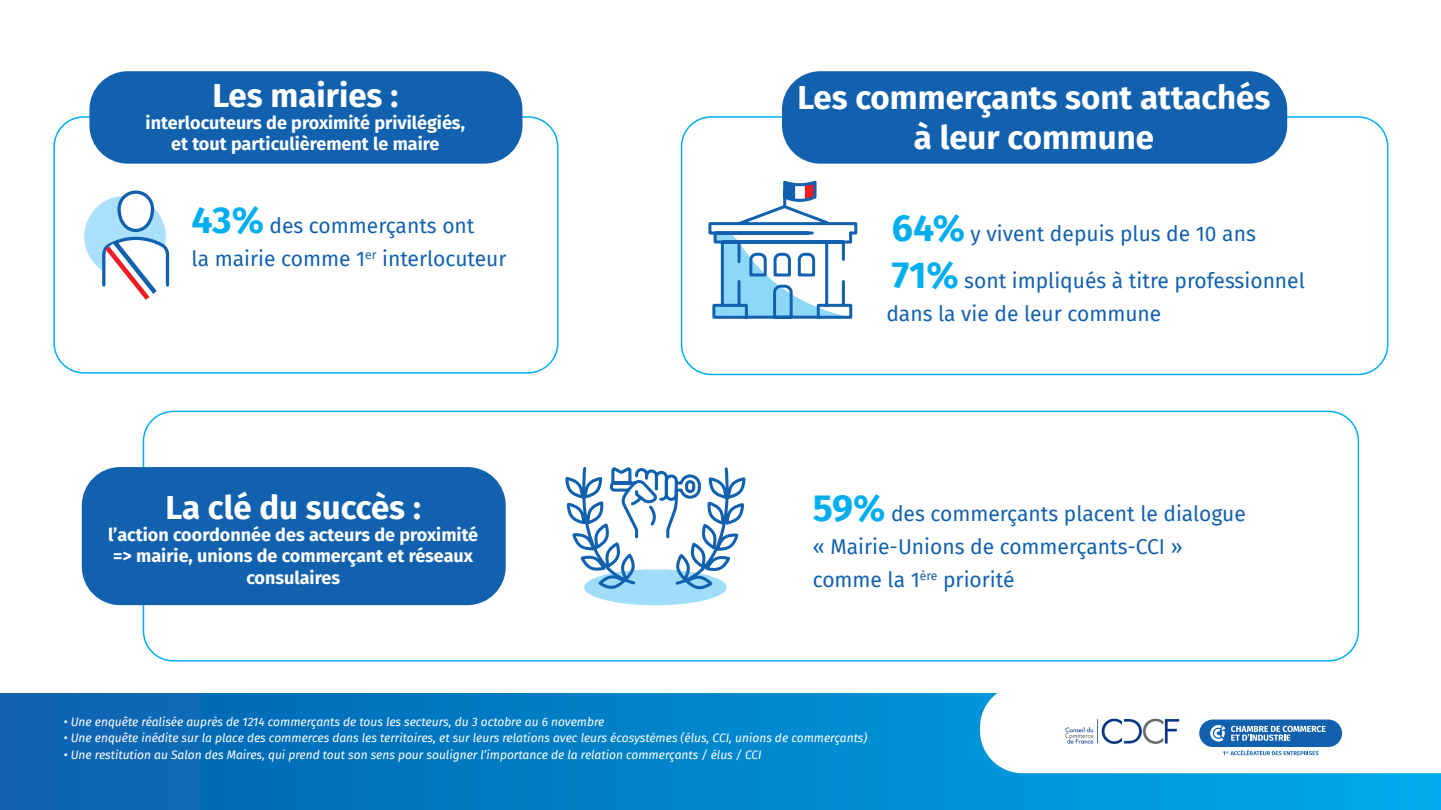
<style>
.page{position:relative;width:1441px;height:810px;background:#fff}
.page>*{position:absolute;margin:0;border:0;box-sizing:border-box;transform-origin:0 0}
.titre_blanc{font:700 33px/39.6px "Fira Sans";color:#fff;text-align:center}
.texte{font:21px/33px "Fira Sans";color:#1161af}
.t1{font:700 18px/21.6px "Fira Sans";color:#fff;text-align:center}
.t2{font:italic 12px "Fira Sans";color:#fff}
.s1{font-weight:700;font-size:37.5px;color:#00aeef}
</style>
<div class="page">
<div style="left:0;top:693px;width:1440px;height:117px;background:linear-gradient(to right,#0760ad,#00acec)"></div>
<svg style="left:979px;top:693px;width:461px;height:80px"></svg>
<img style="left:1063px;top:707px;width:116px;height:49px">
<div style="left:143px;top:411px;width:1215px;height:251px;border:2px solid #00aeef;border-radius:30px"></div>
<div style="left:82px;top:467px;width:423px;height:138px;background:#1161af;border-radius:38px"></div>
<div style="left:584px;top:569px;width:142px;height:36px;background:#9fddf8;border-radius:50%"></div>
<svg style="left:565px;top:467px;width:181px;height:124px"></svg>
<div style="left:680px;top:116px;width:708px;height:259px;border:2px solid #00aeef;border-radius:30px"></div>
<div style="left:89px;top:71px;width:433px;height:93px;background:#1161af;border-radius:38px"></div>
<div style="left:782px;top:71px;width:504px;height:93px;background:#1161af;border-radius:38px"></div>
<svg style="left:78px;top:190px;width:93px;height:344px"></svg>
<svg style="left:708px;top:180px;width:150px;height:139px"></svg>
<p class="titre_blanc" style="left:212px;top:74px;width:187px">Les mairies :</p>
<p class="t1" style="left:146px;top:111px;width:321px">interlocuteurs de proximité privilégiés, et tout particulièrement le maire</p>
<p class="titre_blanc" style="left:797px;top:75px;width:474px">Les commerçants sont attachés à leur commune</p>
<p class="texte" style="left:192px;top:208px;width:316px"><span class="s1">43%</span> des commerçants ont<br>la mairie comme 1<sup>er</sup> interlocuteur</p>
<p class="texte" style="left:891px;top:216px;width:365px"><span class="s1">64%</span> y vivent depuis plus de 10 ans</p>
<p class="texte" style="left:886px;top:264px;width:420px"><span class="s1">71%</span> sont impliqués à titre professionnel dans la vie de leur commune</p>
<p class="titre_blanc" style="left:165px;top:486px;width:257px">La clé du succès :</p>
<p class="t1" style="left:108px;top:522px;width:371px">l’action coordonnée des acteurs de proximité =&gt; mairie, unions de commerçant et réseaux consulaires</p>
<p class="texte" style="left:812px;top:496px;width:434px"><span class="s1">59%</span> des commerçants placent le dialogue « Mairie-Unions de commerçants-CCI » comme la 1<sup>ère</sup> priorité</p>
<p class="t2" style="left:64px;top:712px;width:542px">• Une enquête réalisée auprès de 1214 commerçants de tous les secteurs, du 3 octobre au 6 novembre</p>
<p class="t2" style="left:64px;top:729px;width:805px">• Une enquête inédite sur la place des commerces dans les territoires, et sur leurs relations avec leurs écosystèmes (élus, CCI, unions de commerçants)</p>
<p class="t2" style="left:64px;top:745px;width:699px">• Une restitution au Salon des Maires, qui prend tout son sens pour souligner l’importance de la relation commerçants / élus / CCI</p>
</div>
